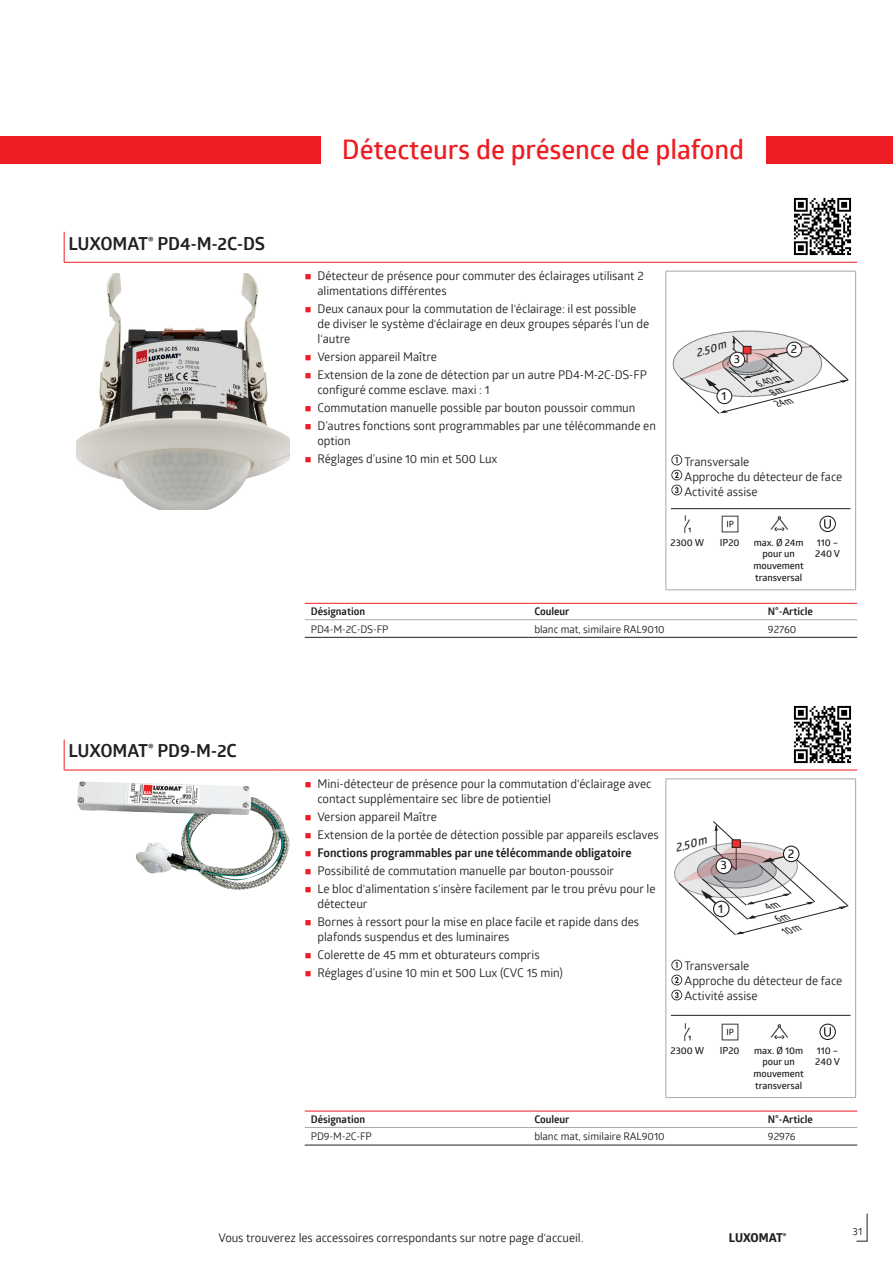
<style>
.page{position:relative;width:893px;height:1263px;background:#fff}
.page>*{position:absolute;margin:0;border:0;box-sizing:border-box;transform-origin:0 0}
.t1{font:600 27px "Glober";letter-spacing:-.005em;color:#ee1d23}
.t2{font:700 18px "Glober";letter-spacing:-.005em;color:#231f20}
.t3{font:600 12.3px "Glober";color:#231f20}
.t4{font:12px/18px "Glober";letter-spacing:-.005em;color:#231f20}
.t5{font:700 12px "Glober";letter-spacing:-.005em;color:#231f20}
.t6{font:700 12px "Globerx";letter-spacing:-.01em;color:#231f20}
.t7{font:italic 600 11.85px "Glober";color:#231f20;scale:.96 1}
.t8{font:600 11.85px "Glober";color:#231f20}
.t9{font:italic 600 11.4px "Glober";color:#231f20;scale:.96 1}
.t10{font:10.5px "Glober";letter-spacing:-.005em;color:#231f20}
.t11{font:700 10.5px "Glober";letter-spacing:-.005em;color:#231f20}
.t12{font:italic 600 10.2px "Glober";color:#231f20;scale:.81 1}
.t13{font:600 9.75px/11.7px "Glober";letter-spacing:-.005em;color:#231f20;text-align:center}
</style>
<div class="page">
<div style="left:0;top:136px;width:893px;height:28px;background:#ee1d23"></div>
<svg style="left:856px;top:1213px;width:12px;height:29px"></svg>
<div style="left:321px;top:132px;width:444px;height:36px;background:#fff"></div>
<hr style="left:786px;top:262px;width:71px;height:1px;background:#ee1d23">
<hr style="left:64px;top:232px;width:1px;height:30px;background:#ee1d23">
<hr style="left:64px;top:262px;width:213px;height:1px;background:#ee1d23">
<svg style="left:277px;top:262px;width:15px;height:1px"></svg>
<hr style="left:292px;top:262px;width:494px;height:1px;background:#ee1d23">
<img style="left:793px;top:197px;width:59px;height:59px">
<img style="left:77px;top:274px;width:213px;height:236px">
<hr style="left:665px;top:271px;width:1px;height:318px;background:#a8a9ad">
<hr style="left:665px;top:271px;width:191px;height:1px;background:#a8a9ad">
<hr style="left:855px;top:271px;width:1px;height:318px;background:#a8a9ad">
<hr style="left:665px;top:589px;width:191px;height:1px;background:#a8a9ad">
<svg style="left:673px;top:331px;width:148px;height:65px"></svg>
<svg style="left:672px;top:455px;width:10px;height:41px"></svg>
<hr style="left:671px;top:508px;width:179px;height:1px;background:#231f20">
<img style="left:684px;top:515px;width:7px;height:17px">
<img style="left:721px;top:515px;width:17px;height:17px">
<img style="left:770px;top:516px;width:17px;height:16px">
<div style="left:820px;top:516px;width:16px;height:16px;border:1px solid #17141a;border-radius:50%"></div>
<svg style="left:824px;top:519px;width:7px;height:10px"></svg>
<hr style="left:305px;top:637px;width:223px;height:1px;background:#231f20">
<hr style="left:528px;top:637px;width:234px;height:1px;background:#231f20">
<hr style="left:762px;top:637px;width:95px;height:1px;background:#231f20">
<hr style="left:305px;top:603px;width:223px;height:1px;background:#ee1d23">
<hr style="left:305px;top:619px;width:223px;height:1px;background:#a8a9ad">
<hr style="left:528px;top:619px;width:234px;height:1px;background:#a8a9ad">
<hr style="left:762px;top:619px;width:95px;height:1px;background:#a8a9ad">
<hr style="left:528px;top:603px;width:234px;height:1px;background:#ee1d23">
<hr style="left:762px;top:603px;width:95px;height:1px;background:#ee1d23">
<hr style="left:786px;top:770px;width:71px;height:1px;background:#ee1d23">
<hr style="left:64px;top:739px;width:1px;height:31px;background:#ee1d23">
<hr style="left:64px;top:770px;width:213px;height:1px;background:#ee1d23">
<svg style="left:277px;top:770px;width:15px;height:1px"></svg>
<hr style="left:292px;top:770px;width:494px;height:1px;background:#ee1d23">
<img style="left:793px;top:705px;width:59px;height:59px">
<img style="left:77px;top:781px;width:213px;height:109px">
<hr style="left:665px;top:779px;width:1px;height:318px;background:#a8a9ad">
<hr style="left:665px;top:778px;width:191px;height:1px;background:#a8a9ad">
<hr style="left:855px;top:779px;width:1px;height:318px;background:#a8a9ad">
<hr style="left:665px;top:1097px;width:191px;height:1px;background:#a8a9ad">
<svg style="left:672px;top:959px;width:10px;height:41px"></svg>
<hr style="left:671px;top:1015px;width:179px;height:1px;background:#231f20">
<img style="left:684px;top:1023px;width:7px;height:17px">
<img style="left:721px;top:1023px;width:17px;height:17px">
<img style="left:770px;top:1024px;width:17px;height:16px">
<div style="left:820px;top:1024px;width:16px;height:16px;border:1px solid #17141a;border-radius:50%"></div>
<svg style="left:824px;top:1027px;width:7px;height:9px"></svg>
<hr style="left:305px;top:1145px;width:223px;height:1px;background:#231f20">
<hr style="left:528px;top:1145px;width:234px;height:1px;background:#231f20">
<hr style="left:762px;top:1145px;width:95px;height:1px;background:#231f20">
<hr style="left:305px;top:1111px;width:223px;height:1px;background:#ee1d23">
<hr style="left:305px;top:1127px;width:223px;height:1px;background:#a8a9ad">
<hr style="left:528px;top:1127px;width:234px;height:1px;background:#a8a9ad">
<hr style="left:762px;top:1127px;width:95px;height:1px;background:#a8a9ad">
<hr style="left:528px;top:1111px;width:234px;height:1px;background:#ee1d23">
<hr style="left:762px;top:1111px;width:95px;height:1px;background:#ee1d23">
<svg style="left:680px;top:335px;width:169px;height:79px"></svg>
<svg style="left:674px;top:821px;width:175px;height:114px"></svg>
<h2 class="t2" style="left:68px;top:230px;width:198px">LUXOMAT<sup>®</sup> PD4-M-2C-DS</h2>
<h1 class="t1" style="left:342px;top:131px;width:404px">Détecteurs de présence de plafond</h1>
<p class="t4" style="left:317px;top:268px;width:328px;line-height:15px">Détecteur de présence pour commuter des éclairages utilisant 2 alimentations différentes</p>
<p class="t4" style="left:317px;top:301px;width:333px;line-height:15px">Deux canaux pour la commutation de l‘éclairage: il est possible de diviser le système d‘éclairage en deux groupes séparés l‘un de l‘autre</p>
<p class="t4" style="left:317px;top:347px;width:331px">Version appareil Maître<br>Extension de la zone de détection par un autre PD4-M-2C-DS-FP</p>
<p class="t4" style="left:317px;top:380px;width:340px">configuré comme esclave. maxi : 1<br>Commutation manuelle possible par bouton poussoir commun<br>D’autres fonctions sont programmables par une télécommande en</p>
<p class="t4" style="left:317px;top:431px;width:182px">option<br>Réglages d’usine 10 min et 500 Lux</p>
<p class="t9" style="left:693px;top:345px;width:34px;rotate:-17deg">2.50m</p>
<p class="t8" style="left:734px;top:351px;width:8px">3</p>
<p class="t8" style="left:721px;top:387px;width:6px">1</p>
<p class="t8" style="left:791px;top:340px;width:8px">2</p>
<p class="t12" style="left:756px;top:377px;width:32px;rotate:-16deg">6.40m</p>
<p class="t4" style="left:685px;top:453px;width:159px;line-height:15px">Transversale<br>Approche du détecteur de face<br>Activité assise</p>
<p class="t13" style="left:671px;top:536px;width:35px">2300 W</p>
<p class="t13" style="left:720px;top:536px;width:21px">IP20</p>
<p class="t13" style="left:753px;top:536px;width:52px">max. Ø 24m pour un mouvement transversal</p>
<p class="t13" style="left:815px;top:536px;width:26px;text-align:left">110 –<br>240 V</p>
<p class="t11" style="left:311px;top:604px;width:56px">Désignation</p>
<p class="t11" style="left:534px;top:604px;width:37px">Couleur</p>
<p class="t11" style="left:768px;top:604px;width:46px">N°-Article</p>
<p class="t10" style="left:311px;top:621px;width:79px">PD4-M-2C-DS-FP</p>
<p class="t10" style="left:534px;top:621px;width:132px">blanc mat, similaire RAL9010</p>
<p class="t10" style="left:768px;top:621px;width:30px">92760</p>
<h2 class="t2" style="left:68px;top:738px;width:170px">LUXOMAT<sup>®</sup> PD9-M-2C</h2>
<p class="t4" style="left:317px;top:776px;width:336px;line-height:15px">Mini-détecteur de présence pour la commutation d‘éclairage avec contact supplémentaire sec libre de potientiel</p>
<p class="t4" style="left:317px;top:807px;width:343px">Version appareil Maître<br>Extension de la portée de détection possible par appareils esclaves</p>
<p class="t5" style="left:317px;top:844px;width:316px">Fonctions programmables par une télécommande obligatoire</p>
<p class="t4" style="left:317px;top:861px;width:339px">Possibilité de commutation manuelle par bouton-poussoir<br>Le bloc d‘alimentation s‘insère facilement par le trou prévu pour le</p>
<p class="t4" style="left:317px;top:894px;width:323px">détecteur<br>Bornes à ressort pour la mise en place facile et rapide dans des</p>
<p class="t4" style="left:317px;top:927px;width:247px">plafonds suspendus et des luminaires<br>Colerette de 45 mm et obturateurs compris<br>Réglages d’usine 10 min et 500 Lux (CVC 15 min)</p>
<p class="t7" style="left:673px;top:840px;width:35px;rotate:-17deg">2.50m</p>
<p class="t3" style="left:720px;top:856px;width:8px">3</p>
<p class="t3" style="left:718px;top:899px;width:7px">1</p>
<p class="t3" style="left:788px;top:844px;width:8px">2</p>
<p class="t4" style="left:685px;top:958px;width:159px;line-height:15px">Transversale<br>Approche du détecteur de face<br>Activité assise</p>
<p class="t13" style="left:671px;top:1044px;width:35px">2300 W</p>
<p class="t13" style="left:720px;top:1044px;width:21px">IP20</p>
<p class="t13" style="left:753px;top:1044px;width:52px">max. Ø 10m pour un mouvement transversal</p>
<p class="t13" style="left:815px;top:1044px;width:26px;text-align:left">110 –<br>240 V</p>
<p class="t11" style="left:311px;top:1112px;width:56px">Désignation</p>
<p class="t11" style="left:534px;top:1112px;width:37px">Couleur</p>
<p class="t11" style="left:768px;top:1112px;width:46px">N°-Article</p>
<p class="t10" style="left:311px;top:1129px;width:63px">PD9-M-2C-FP</p>
<p class="t10" style="left:534px;top:1129px;width:132px">blanc mat, similaire RAL9010</p>
<p class="t10" style="left:768px;top:1129px;width:29px">92976</p>
<p class="t4" style="left:219px;top:1228px;width:366px">Vous trouverez les accessoires correspondants sur notre page d‘accueil.</p>
<p class="t6" style="left:729px;top:1229px;width:59px">LUXOMAT<sup>®</sup></p>
<p class="t10" style="left:853px;top:1224px;width:11px">31</p>
</div>
